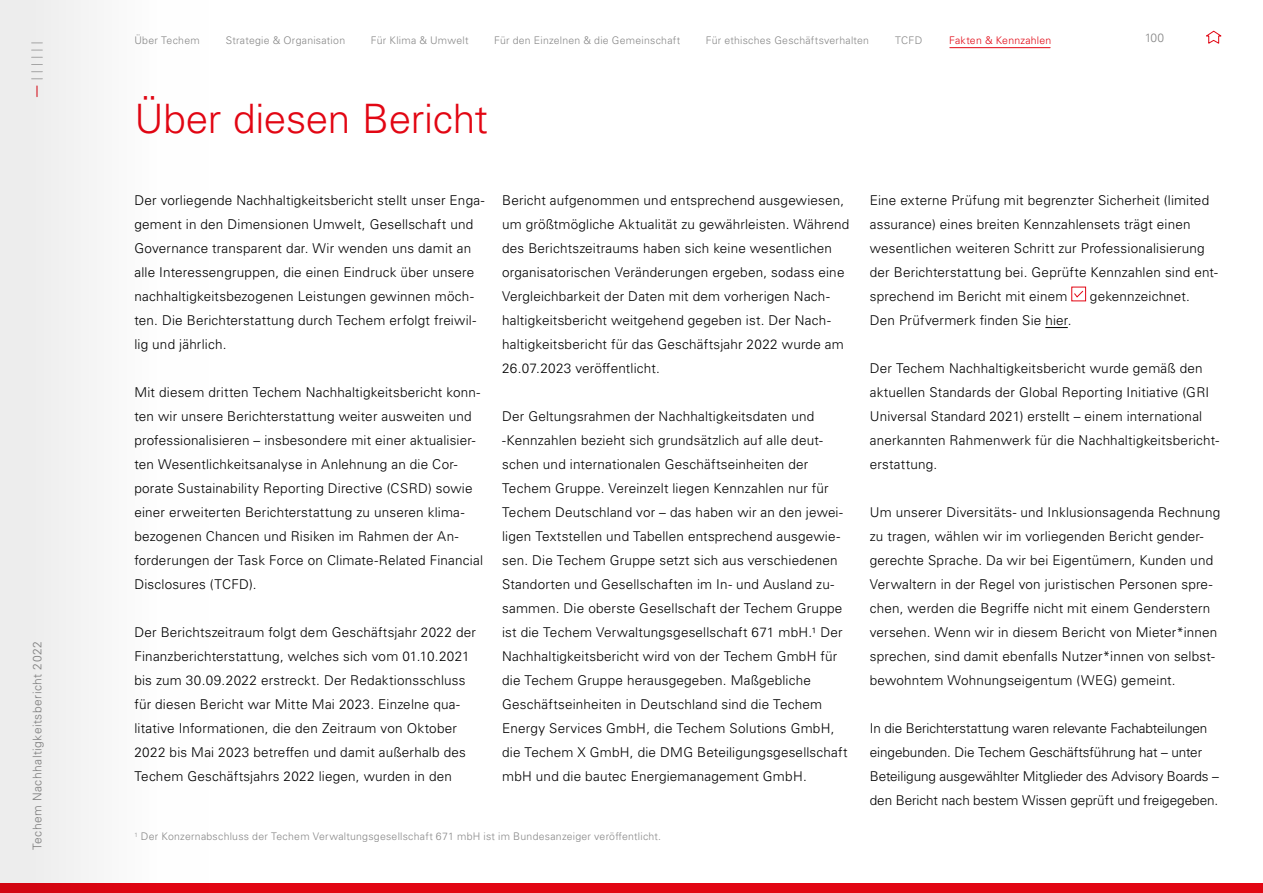
<style>
.page{position:relative;width:1263px;height:893px;background:#fff}
.page>*{position:absolute;margin:0;border:0;box-sizing:border-box;transform-origin:0 0}
.t1{font:300 40.5px "Univers LT Pro 45";letter-spacing:-.01em;color:#e20613}
.t2{font:300 13.5px/24px "Univers LT Pro 45";letter-spacing:.015em;color:#000}
.t3{font:300 13.5px/24px "Univers LT Pro 45";letter-spacing:-.005em;color:#000}
.t4{font:300 12px "Univers LT Pro 45";letter-spacing:.04em;color:#878787}
.t5{font:300 10.5px "Univers LT Pro 45";letter-spacing:.025em;color:#878787}
.t6{font:300 10.5px "Univers LT Pro 45";letter-spacing:.02em;color:#e20613}
</style>
<div class="page">
<div style="left:0;top:883px;width:1263px;height:10px;background:#e20613"></div>
<hr style="left:950px;top:47px;width:100px;height:1px;background:#e20613">
<svg style="left:1206px;top:30px;width:16px;height:14px"></svg>
<svg style="left:1045px;top:327px;width:23px;height:1px"></svg>
<div style="left:1071px;top:287px;width:15px;height:14px;border:1px solid #e20613"></div>
<svg style="left:1074px;top:290px;width:10px;height:8px"></svg>
<div style="left:0;top:1px;width:209px;height:892px;background:#f5f5f5"></div>
<p class="t4" style="left:29px;top:850px;width:211px;rotate:-90deg">Techem Nachhaltigkeitsbericht 2022</p>
<p class="t5" style="left:134px;top:33px;width:67px">Über Techem</p>
<p class="t5" style="left:226px;top:33px;width:121px">Strategie &amp; Organisation</p>
<p class="t5" style="left:371px;top:33px;width:99px">Für Klima &amp; Umwelt</p>
<p class="t5" style="left:494px;top:33px;width:188px">Für den Einzelnen &amp; die Gemeinschaft</p>
<p class="t5" style="left:706px;top:33px;width:165px">Für ethisches Geschäftsverhalten</p>
<p class="t5" style="left:895px;top:33px;width:29px">TCFD</p>
<p class="t6" style="left:949px;top:33px;width:104px">Fakten &amp; Kennzahlen</p>
<h1 class="t1" style="left:134px;top:92px;width:355px">Über diesen Bericht</h1>
<p class="t4" style="left:1145px;top:30px;width:21px">100</p>
<p class="t2" style="left:134px;top:187px;width:352px">Der vorliegende Nachhaltigkeitsbericht stellt unser Enga&shy;gement in den Dimensionen Umwelt, Gesellschaft und Governance transparent dar. Wir wenden uns damit an alle Interessengruppen, die einen Eindruck über unsere nachhaltigkeitsbezogenen Leistungen gewinnen möch&shy;ten. Die Berichterstattung durch Techem erfolgt freiwil&shy;lig und jährlich.</p>
<p class="t2" style="left:134px;top:379px;width:350px">Mit diesem dritten Techem Nachhaltigkeitsbericht konn&shy;ten wir unsere Berichterstattung weiter ausweiten und professionalisieren – insbesondere mit einer aktualisier&shy;ten Wesentlichkeitsanalyse in Anlehnung an die Cor&shy;porate Sustainability Reporting Directive (CSRD) sowie einer erweiterten Berichterstattung zu unseren klima&shy;bezogenen Chancen und Risiken im Rahmen der An&shy;forderungen der Task Force on Climate-Related Financial Disclosures (TCFD).</p>
<p class="t2" style="left:134px;top:619px;width:343px">Der Berichtszeitraum folgt dem Geschäftsjahr 2022 der Finanzberichterstattung, welches sich vom 01.10.2021 bis zum 30.09.2022 erstreckt. Der Redaktionsschluss für diesen Bericht war Mitte Mai 2023. Einzelne qua&shy;litative Informationen, die den Zeitraum von Oktober 2022 bis Mai 2023 betreffen und damit außerhalb des Techem Geschäftsjahrs 2022 liegen, wurden in den</p>
<p class="t2" style="left:502px;top:187px;width:349px">Bericht aufgenommen und entsprechend ausgewiesen, um größtmögliche Aktualität zu gewährleisten. Während des Berichtszeitraums haben sich keine wesentlichen organisatorischen Veränderungen ergeben, sodass eine Vergleichbarkeit der Daten mit dem vorherigen Nach&shy;haltigkeitsbericht weitgehend gegeben ist. Der Nach&shy;haltigkeitsbericht für das Geschäftsjahr 2022 wurde am 26.07.2023 veröffentlicht.</p>
<p class="t2" style="left:502px;top:403px;width:347px">Der Geltungsrahmen der Nachhaltigkeitsdaten und -Kennzahlen bezieht sich grundsätzlich auf alle deut&shy;schen und internationalen Geschäftseinheiten der Techem Gruppe. Vereinzelt liegen Kennzahlen nur für Techem Deutschland vor – das haben wir an den jewei&shy;ligen Textstellen und Tabellen entsprechend ausgewie&shy;sen. Die Techem Gruppe setzt sich aus verschiedenen Standorten und Gesellschaften im In- und Ausland zu&shy;sammen. Die oberste Gesellschaft der Techem Gruppe ist die Techem Verwaltungsgesellschaft 671 mbH.¹ Der Nachhaltigkeitsbericht wird von der Techem GmbH für die Techem Gruppe herausgegeben. Maßgebliche Geschäftseinheiten in Deutschland sind die Techem Energy Services GmbH, die Techem Solutions GmbH, die Techem X GmbH, die DMG Beteiligungsgesellschaft mbH und die bautec Energiemanagement GmbH.</p>
<p class="t5" style="left:134px;top:830px;width:528px"><sup>1</sup> Der Konzernabschluss der Techem Verwaltungsgesellschaft 671 mbH ist im Bundesanzeiger veröffentlicht.</p>
<p class="t2" style="left:870px;top:187px;width:350px">Eine externe Prüfung mit begrenzter Sicherheit (limited assurance) eines breiten Kennzahlensets trägt einen wesentlichen weiteren Schritt zur Professionalisierung der Berichterstattung bei. Geprüfte Kennzahlen sind ent&shy;sprechend im Bericht mit einem</p>
<p class="t2" style="left:1090px;top:283px;width:102px">gekennzeichnet.</p>
<p class="t2" style="left:870px;top:307px;width:203px">Den Prüfvermerk finden Sie hier.</p>
<p class="t2" style="left:870px;top:355px;width:351px">Der Techem Nachhaltigkeitsbericht wurde gemäß den aktuellen Standards der Global Reporting Initiative (GRI Universal Standard 2021) erstellt – einem international anerkannten Rahmenwerk für die Nachhaltigkeitsbericht&shy;erstattung.</p>
<p class="t2" style="left:870px;top:499px;width:352px">Um unserer Diversitäts- und Inklusionsagenda Rechnung zu tragen, wählen wir im vorliegenden Bericht gender&shy;gerechte Sprache. Da wir bei Eigentümern, Kunden und Verwaltern in der Regel von juristischen Personen spre&shy;chen, werden die Begriffe nicht mit einem Genderstern versehen. Wenn wir in diesem Bericht von Mieter*innen sprechen, sind damit ebenfalls Nutzer*innen von selbst&shy;bewohntem Wohnungseigentum (WEG) gemeint.</p>
<p class="t3" style="left:870px;top:715px;width:351px">In die Berichterstattung waren relevante Fachabteilungen eingebunden. Die Techem Geschäftsführung hat – unter Beteiligung ausgewählter Mitglieder des Advisory Boards – den Bericht nach bestem Wissen geprüft und freigegeben.</p>
</div>
